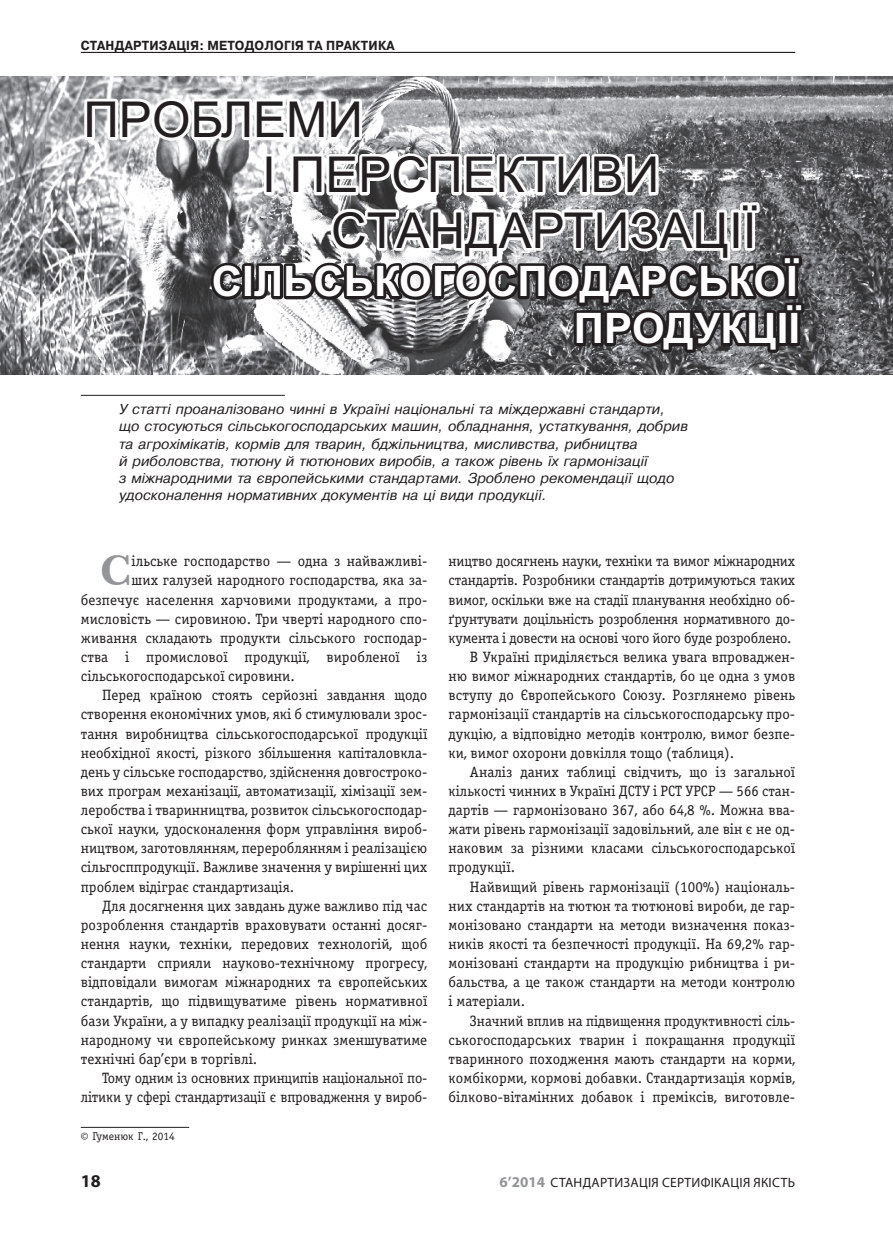
<style>
.page{position:relative;width:893px;height:1255px;background:#fff}
.page>*{position:absolute;margin:0;border:0;box-sizing:border-box;transform-origin:0 0}
.t1{font:49.5px "Arial";color:#231f20}
.t2{font:700 43.5px "Baskerville BT";color:#939598}
.t3{font:700 42px/47px "Arial";color:#fff;text-align:right}
.t4{font:700 18px "Myriad Pro";color:#231f20}
.t5{font:15px "Officina Serif C";letter-spacing:.005em;color:#231f20}
.t6{font:italic 14.25px/17px "Pragmatica WINC";color:#231f20}
.t7{font:13.5px "Myriad Pro";letter-spacing:.02em;color:#231f20}
.t8{font:700 13.05px "Pragmatica WINC";color:#231f20;scale:.93 1}
.t9{font:11.25px "Officina Serif C";letter-spacing:.005em;color:#231f20}
.s1{font-family:"Myriad Pro"}
.s2{font-weight:700;font-size:15px;color:#939598}
</style>
<div class="page">
<hr style="left:81px;top:52px;width:714px;height:1px;background:#231f20">
<img style="left:0;top:77px;width:893px;height:297px">
<svg style="left:81px;top:77px;width:726px;height:279px"></svg>
<hr style="left:81px;top:395px;width:204px;height:1px;background:#231f20">
<hr style="left:81px;top:1127px;width:108px;height:1px;background:#231f20">
<p class="t8" style="left:81px;top:38px;width:20px">СТАНДАРТИЗАЦІЯ</p>
<p class="t8" style="left:199px;top:38px;width:19px">: МЕТОДОЛОГІЯ</p>
<p class="t8" style="left:307px;top:38px;width:31px">ТА ПРАКТИКА</p>
<h1 class="t1" style="left:83px;top:87px;width:281px">ПРОБЛЕМИ</h1>
<h1 class="t1" style="left:262px;top:143px;width:399px">І ПЕРСПЕКТИВИ</h1>
<h1 class="t1" style="left:331px;top:198px;width:427px">СТАНДАРТИЗАЦІЇ</h1>
<h3 class="t3" style="left:212px;top:259px;width:590px">СІЛЬСЬКОГОСПОДАРСЬКОЇ<br>ПРОДУКЦІЇ</h3>
<p class="t6" style="left:119px;top:401px;width:571px">У статті проаналізовано чинні в Україні національні та міждержавні стандарти, що стосуються сільськогосподарських машин, обладнання, устаткування, добрив та агрохімікатів, кормів для тварин, бджільництва, мисливства, рибництва<br>й риболовства, тютюну й тютюнових виробів, а також рівень їх гармонізації<br>з міжнародними та європейськими стандартами. Зроблено рекомендації щодо удосконалення нормативних документів на ці види продукції.</p>
<h2 class="t2" style="left:100px;top:540px;width:32px">С</h2>
<p class="t5" style="left:132px;top:553px;width:297px">ільське господарство — одна з найважливі-</p>
<p class="t5" style="left:132px;top:572px;width:297px">ших галузей народного господарства, яка за-</p>
<p class="t5" style="left:81px;top:591px;width:348px">безпечує населення харчовими продуктами, а про-</p>
<p class="t5" style="left:81px;top:610px;width:348px">мисловість — сировиною. Три чверті народного спо-</p>
<p class="t5" style="left:81px;top:629px;width:348px">живання складають продукти сільського господар-</p>
<p class="t5" style="left:81px;top:648px;width:348px">ства і промислової продукції, виробленої із</p>
<p class="t5" style="left:81px;top:668px;width:216px">сільськогосподарської сировини.</p>
<p class="t5" style="left:102px;top:687px;width:327px">Перед країною стоять серйозні завдання щодо</p>
<p class="t5" style="left:81px;top:706px;width:348px">створення економічних умов, які б стимулювали зрос-</p>
<p class="t5" style="left:81px;top:725px;width:348px">тання виробництва сільськогосподарської продукції</p>
<p class="t5" style="left:81px;top:744px;width:348px">необхідної якості, різкого збільшення капіталовкла-</p>
<p class="t5" style="left:81px;top:763px;width:348px">день у сільське господарство, здійснення довгостроко-</p>
<p class="t5" style="left:81px;top:782px;width:348px">вих програм механізації, автоматизації, хімізації зем-</p>
<p class="t5" style="left:81px;top:801px;width:348px">леробства і тваринництва, розвиток сільськогосподар-</p>
<p class="t5" style="left:81px;top:821px;width:348px">ської науки, удосконалення форм управління вироб-</p>
<p class="t5" style="left:81px;top:840px;width:348px">ництвом, заготовлянням, перероблянням і реалізацією</p>
<p class="t5" style="left:81px;top:859px;width:348px">сільгосппродукції. Важливе значення у вирішенні цих</p>
<p class="t5" style="left:81px;top:878px;width:215px">проблем відіграє стандартизація.</p>
<p class="t5" style="left:102px;top:897px;width:327px">Для досягнення цих завдань дуже важливо під час</p>
<p class="t5" style="left:81px;top:916px;width:348px">розроблення стандартів враховувати останні досяг-</p>
<p class="t5" style="left:81px;top:935px;width:348px">нення науки, техніки, передових технологій, щоб</p>
<p class="t5" style="left:81px;top:954px;width:348px">стандарти сприяли науково-технічному прогресу,</p>
<p class="t5" style="left:81px;top:974px;width:348px">відповідали вимогам міжнародних та європейських</p>
<p class="t5" style="left:81px;top:993px;width:348px">стандартів, що підвищуватиме рівень нормативної</p>
<p class="t5" style="left:81px;top:1012px;width:348px">бази України, а у випадку реалізації продукції на між-</p>
<p class="t5" style="left:81px;top:1031px;width:348px">народному чи європейському ринках зменшуватиме</p>
<p class="t5" style="left:81px;top:1050px;width:178px">технічні бар’єри в торгівлі.</p>
<p class="t5" style="left:102px;top:1069px;width:327px">Тому одним із основних принципів національної по-</p>
<p class="t5" style="left:81px;top:1088px;width:348px">літики у сфері стандартизації є впровадження у вироб-</p>
<p class="t9" style="left:81px;top:1130px;width:96px"><span class="s1">©</span> Гуменюк Г., 2014</p>
<p class="t5" style="left:449px;top:553px;width:348px">ництво досягнень науки, техніки та вимог міжнародних</p>
<p class="t5" style="left:449px;top:572px;width:348px">стандартів. Розробники стандартів дотримуються таких</p>
<p class="t5" style="left:449px;top:591px;width:348px">вимог, оскільки вже на стадії планування необхідно об-</p>
<p class="t5" style="left:449px;top:610px;width:348px">ґрунтувати доцільність розроблення нормативного до-</p>
<p class="t5" style="left:449px;top:629px;width:344px">кумента і довести на основі чого його буде розроблено.</p>
<p class="t5" style="left:470px;top:648px;width:327px">В Україні приділяється велика увага впроваджен-</p>
<p class="t5" style="left:449px;top:668px;width:348px">ню вимог міжнародних стандартів, бо це одна з умов</p>
<p class="t5" style="left:449px;top:687px;width:348px">вступу до Європейського Союзу. Розглянемо рівень</p>
<p class="t5" style="left:449px;top:706px;width:348px">гармонізації стандартів на сільськогосподарську про-</p>
<p class="t5" style="left:449px;top:725px;width:348px">дукцію, а відповідно методів контролю, вимог безпе-</p>
<p class="t5" style="left:449px;top:744px;width:287px">ки, вимог охорони довкілля тощо (таблиця).</p>
<p class="t5" style="left:470px;top:763px;width:327px">Аналіз даних таблиці свідчить, що із загальної</p>
<p class="t5" style="left:449px;top:782px;width:348px">кількості чинних в Україні ДСТУ і РСТ УРСР — 566 стан-</p>
<p class="t5" style="left:449px;top:801px;width:348px">дартів — гармонізовано 367, або 64,8 %. Можна вва-</p>
<p class="t5" style="left:449px;top:821px;width:348px">жати рівень гармонізації задовільний, але він є не од-</p>
<p class="t5" style="left:449px;top:840px;width:348px">наковим за різними класами сільськогосподарської</p>
<p class="t5" style="left:449px;top:859px;width:68px">продукції.</p>
<p class="t5" style="left:470px;top:878px;width:327px">Найвищий рівень гармонізації (100%) національ-</p>
<p class="t5" style="left:449px;top:897px;width:348px">них стандартів на тютюн та тютюнові вироби, де гар-</p>
<p class="t5" style="left:449px;top:916px;width:348px">монізовано стандарти на методи визначення показ-</p>
<p class="t5" style="left:449px;top:935px;width:348px">ників якості та безпечності продукції. На 69,2% гар-</p>
<p class="t5" style="left:449px;top:954px;width:348px">монізовані стандарти на продукцію рибництва і ри-</p>
<p class="t5" style="left:449px;top:974px;width:348px">бальства, а це також стандарти на методи контролю</p>
<p class="t5" style="left:449px;top:993px;width:78px">і матеріали.</p>
<p class="t5" style="left:470px;top:1012px;width:327px">Значний вплив на підвищення продуктивності сіль-</p>
<p class="t5" style="left:449px;top:1031px;width:348px">ськогосподарських тварин і покращання продукції</p>
<p class="t5" style="left:449px;top:1050px;width:348px">тваринного походження мають стандарти на корми,</p>
<p class="t5" style="left:449px;top:1069px;width:348px">комбікорми, кормові добавки. Стандартизація кормів,</p>
<p class="t5" style="left:449px;top:1088px;width:348px">білково-вітамінних добавок і преміксів, виготовле-</p>
<p class="t4" style="left:81px;top:1168px;width:21px">18</p>
<p class="t7" style="left:499px;top:1173px;width:297px"><span class="s2">6’2014</span> Стандартизація сертифікація якість</p>
</div>
